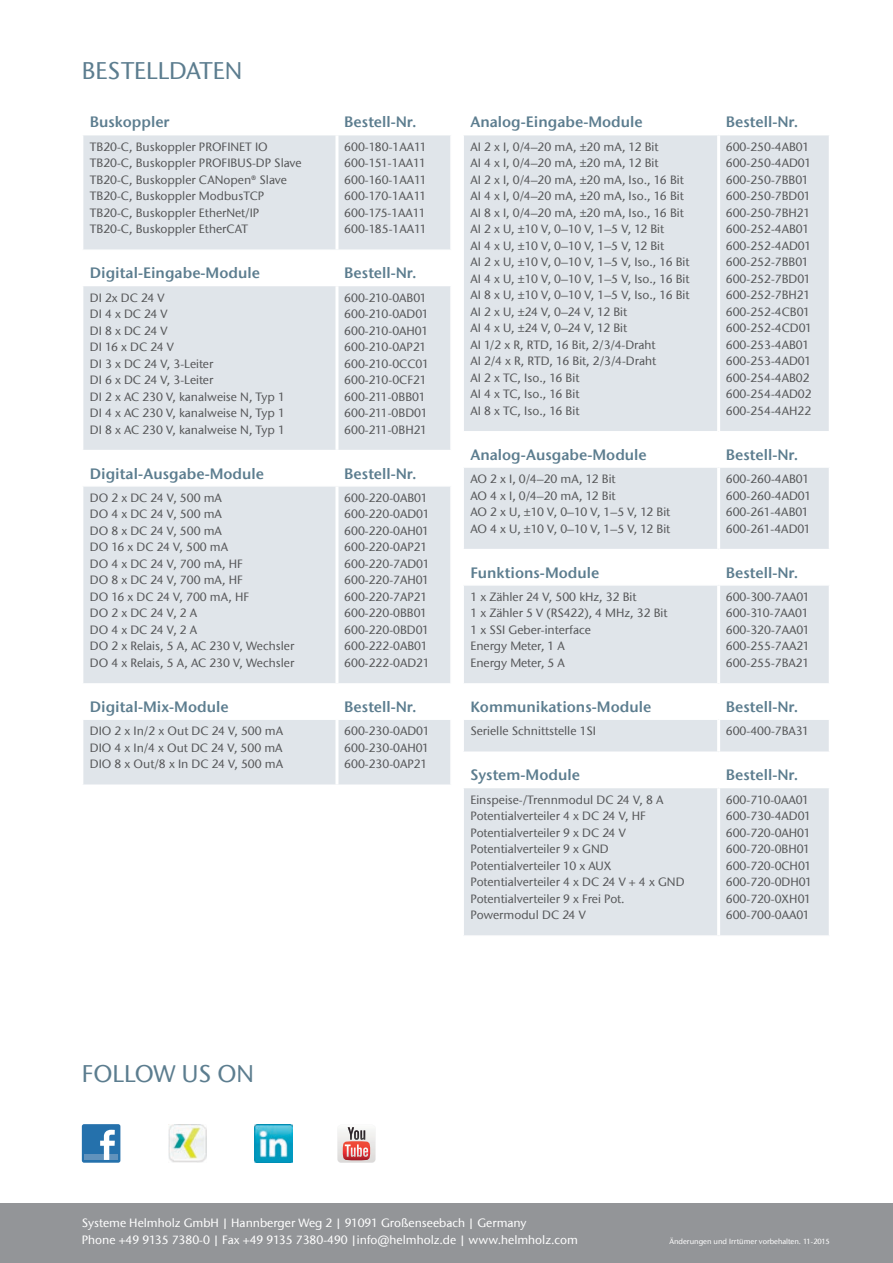
<style>
.page{position:relative;width:893px;height:1263px;background:#fff}
.page>*{position:absolute;margin:0;border:0;box-sizing:border-box;transform-origin:0 0}
.t1{font:500 24px "ITC Stone Sans Com";color:#5c7d8f}
.t2{font:15px "ITC Stone Sans Com Semi";color:#5c7d8f}
.t3{font:500 12px/16.5px "ITC Stone Sans Com";color:#57585a}
.t4{font:500 12px/16.5px "ITC Stone Sans Com";color:#fff}
.t5{font:500 7.5px "ITC Stone Sans Com";color:#fff}
</style>
<div class="page">
<div style="left:0;top:1203px;width:893px;height:60px;background:#939598"></div>
<div style="left:82px;top:1124px;width:38px;height:39px;background:#2571ac;border-radius:2px"></div>
<div style="left:85px;top:1154px;width:33px;height:6px;background:#6192bc"></div>
<svg style="left:100px;top:1130px;width:15px;height:30px"></svg>
<svg style="left:337px;top:1127px;width:39px;height:36px"></svg>
<img style="left:348px;top:1127px;width:17px;height:13px">
<img style="left:343px;top:1141px;width:27px;height:19px">
<img style="left:345px;top:1144px;width:23px;height:13px">
<img style="left:168px;top:1124px;width:39px;height:39px">
<img style="left:254px;top:1124px;width:39px;height:39px">
<svg style="left:83px;top:135px;width:367px;height:649px;fill:#e0e5ea"></svg>
<hr style="left:82px;top:249px;width:255px;height:2px;background:#fff">
<hr style="left:337px;top:249px;width:115px;height:2px;background:#fff">
<hr style="left:336px;top:251px;width:2px;height:34px;background:#fff">
<hr style="left:82px;top:285px;width:255px;height:1px;background:#fff">
<hr style="left:337px;top:285px;width:115px;height:1px;background:#fff">
<hr style="left:82px;top:450px;width:255px;height:1px;background:#fff">
<hr style="left:337px;top:450px;width:115px;height:1px;background:#fff">
<hr style="left:336px;top:451px;width:2px;height:34px;background:#fff">
<hr style="left:82px;top:485px;width:255px;height:2px;background:#fff">
<hr style="left:337px;top:485px;width:115px;height:2px;background:#fff">
<hr style="left:82px;top:683px;width:255px;height:2px;background:#fff">
<hr style="left:337px;top:683px;width:115px;height:2px;background:#fff">
<hr style="left:336px;top:685px;width:2px;height:33px;background:#fff">
<hr style="left:82px;top:718px;width:255px;height:2px;background:#fff">
<hr style="left:337px;top:718px;width:115px;height:2px;background:#fff">
<hr style="left:335px;top:286px;width:3px;height:164px;background:#fff">
<hr style="left:335px;top:135px;width:3px;height:114px;background:#fff">
<hr style="left:335px;top:487px;width:3px;height:196px;background:#fff">
<hr style="left:335px;top:720px;width:3px;height:64px;background:#fff">
<svg style="left:464px;top:135px;width:365px;height:800px;fill:#e0e5ea"></svg>
<hr style="left:462px;top:431px;width:257px;height:1px;background:#fff">
<hr style="left:719px;top:431px;width:111px;height:1px;background:#fff">
<hr style="left:718px;top:432px;width:1px;height:34px;background:#fff">
<hr style="left:462px;top:466px;width:257px;height:2px;background:#fff">
<hr style="left:719px;top:466px;width:111px;height:2px;background:#fff">
<hr style="left:462px;top:549px;width:257px;height:1px;background:#fff">
<hr style="left:719px;top:549px;width:111px;height:1px;background:#fff">
<hr style="left:718px;top:550px;width:1px;height:34px;background:#fff">
<hr style="left:462px;top:584px;width:257px;height:2px;background:#fff">
<hr style="left:719px;top:584px;width:111px;height:2px;background:#fff">
<hr style="left:462px;top:683px;width:257px;height:2px;background:#fff">
<hr style="left:719px;top:683px;width:111px;height:2px;background:#fff">
<hr style="left:718px;top:685px;width:1px;height:33px;background:#fff">
<hr style="left:462px;top:718px;width:257px;height:2px;background:#fff">
<hr style="left:719px;top:718px;width:111px;height:2px;background:#fff">
<hr style="left:462px;top:751px;width:257px;height:2px;background:#fff">
<hr style="left:719px;top:751px;width:111px;height:2px;background:#fff">
<hr style="left:718px;top:753px;width:1px;height:34px;background:#fff">
<hr style="left:462px;top:787px;width:257px;height:1px;background:#fff">
<hr style="left:719px;top:787px;width:111px;height:1px;background:#fff">
<hr style="left:717px;top:135px;width:3px;height:296px;background:#fff">
<hr style="left:717px;top:468px;width:3px;height:81px;background:#fff">
<hr style="left:717px;top:586px;width:3px;height:97px;background:#fff">
<hr style="left:717px;top:720px;width:3px;height:31px;background:#fff">
<hr style="left:717px;top:788px;width:3px;height:147px;background:#fff">
<h1 class="t1" style="left:82px;top:56px;width:162px">BESTELLDATEN</h1>
<p class="t2" style="left:90px;top:113px;width:81px">Buskoppler</p>
<p class="t2" style="left:344px;top:113px;width:74px">Bestell-Nr.</p>
<p class="t3" style="left:90px;top:138px;width:213px">TB20-C, Buskoppler PROFINET IO TB20-C, Buskoppler PROFIBUS-DP Slave TB20-C, Buskoppler CANopen® Slave TB20-C, Buskoppler ModbusTCP TB20-C, Buskoppler EtherNet/IP TB20-C, Buskoppler EtherCAT</p>
<p class="t3" style="left:344px;top:138px;width:84px;text-align:justify">600-180-1AA11<br>600-151-1AA11<br>600-160-1AA11<br>600-170-1AA11<br>600-175-1AA11<br>600-185-1AA11</p>
<p class="t2" style="left:90px;top:264px;width:172px">Digital-Eingabe-Module</p>
<p class="t2" style="left:344px;top:264px;width:74px">Bestell-Nr.</p>
<p class="t3" style="left:90px;top:289px;width:197px">DI 2x DC 24 V<br>DI 4 x DC 24 V<br>DI 8 x DC 24 V<br>DI 16 x DC 24 V<br>DI 3 x DC 24 V, 3-Leiter<br>DI 6 x DC 24 V, 3-Leiter<br>DI 2 x AC 230 V, kanalweise N, Typ 1<br>DI 4 x AC 230 V, kanalweise N, Typ 1<br>DI 8 x AC 230 V, kanalweise N, Typ 1</p>
<p class="t3" style="left:344px;top:289px;width:86px">600-210-0AB01<br>600-210-0AD01<br>600-210-0AH01<br>600-210-0AP21<br>600-210-0CC01<br>600-210-0CF21<br>600-211-0BB01<br>600-211-0BD01<br>600-211-0BH21</p>
<p class="t2" style="left:90px;top:464px;width:176px">Digital-Ausgabe-Module</p>
<p class="t2" style="left:344px;top:464px;width:74px">Bestell-Nr.</p>
<p class="t3" style="left:90px;top:489px;width:206px">DO 2 x DC 24 V, 500 mA<br>DO 4 x DC 24 V, 500 mA<br>DO 8 x DC 24 V, 500 mA<br>DO 16 x DC 24 V, 500 mA<br>DO 4 x DC 24 V, 700 mA, HF<br>DO 8 x DC 24 V, 700 mA, HF<br>DO 16 x DC 24 V, 700 mA, HF<br>DO 2 x DC 24 V, 2 A<br>DO 4 x DC 24 V, 2 A<br>DO 2 x Relais, 5 A, AC 230 V, Wechsler<br>DO 4 x Relais, 5 A, AC 230 V, Wechsler</p>
<p class="t3" style="left:344px;top:489px;width:87px">600-220-0AB01<br>600-220-0AD01<br>600-220-0AH01<br>600-220-0AP21<br>600-220-7AD01<br>600-220-7AH01<br>600-220-7AP21<br>600-220-0BB01<br>600-220-0BD01<br>600-222-0AB01<br>600-222-0AD21</p>
<p class="t2" style="left:90px;top:697px;width:140px">Digital-Mix-Module</p>
<p class="t2" style="left:344px;top:697px;width:74px">Bestell-Nr.</p>
<p class="t3" style="left:90px;top:723px;width:195px;text-align:justify">DIO 2 x In/2 x Out DC 24 V, 500 mA DIO 4 x In/4 x Out DC 24 V, 500 mA DIO 8 x Out/8 x In DC 24 V, 500 mA</p>
<p class="t3" style="left:344px;top:723px;width:87px;text-align:justify">600-230-0AD01<br>600-230-0AH01<br>600-230-0AP21</p>
<p class="t2" style="left:470px;top:113px;width:174px">Analog-Eingabe-Module</p>
<p class="t2" style="left:726px;top:113px;width:74px">Bestell-Nr.</p>
<p class="t3" style="left:470px;top:138px;width:221px">AI 2 x I, 0/4–20 mA, ±20 mA, 12 Bit<br>AI 4 x I, 0/4–20 mA, ±20 mA, 12 Bit<br>AI 2 x I, 0/4–20 mA, ±20 mA, Iso., 16 Bit<br>AI 4 x I, 0/4–20 mA, ±20 mA, Iso., 16 Bit<br>AI 8 x I, 0/4–20 mA, ±20 mA, Iso., 16 Bit<br>AI 2 x U, ±10 V, 0–10 V, 1–5 V, 12 Bit<br>AI 4 x U, ±10 V, 0–10 V, 1–5 V, 12 Bit<br>AI 2 x U, ±10 V, 0–10 V, 1–5 V, Iso., 16 Bit<br>AI 4 x U, ±10 V, 0–10 V, 1–5 V, Iso., 16 Bit<br>AI 8 x U, ±10 V, 0–10 V, 1–5 V, Iso., 16 Bit<br>AI 2 x U, ±24 V, 0–24 V, 12 Bit<br>AI 4 x U, ±24 V, 0–24 V, 12 Bit<br>AI 1/2 x R, RTD, 16 Bit, 2/3/4-Draht<br>AI 2/4 x R, RTD, 16 Bit, 2/3/4-Draht<br>AI 2 x TC, Iso., 16 Bit<br>AI 4 x TC, Iso., 16 Bit<br>AI 8 x TC, Iso., 16 Bit</p>
<p class="t3" style="left:726px;top:138px;width:88px">600-250-4AB01<br>600-250-4AD01<br>600-250-7BB01<br>600-250-7BD01<br>600-250-7BH21<br>600-252-4AB01<br>600-252-4AD01<br>600-252-7BB01<br>600-252-7BD01<br>600-252-7BH21<br>600-252-4CB01<br>600-252-4CD01<br>600-253-4AB01<br>600-253-4AD01<br>600-254-4AB02<br>600-254-4AD02<br>600-254-4AH22</p>
<p class="t2" style="left:470px;top:445px;width:178px">Analog-Ausgabe-Module</p>
<p class="t2" style="left:726px;top:445px;width:74px">Bestell-Nr.</p>
<p class="t3" style="left:470px;top:471px;width:201px">AO 2 x I, 0/4–20 mA, 12 Bit<br>AO 4 x I, 0/4–20 mA, 12 Bit<br>AO 2 x U, ±10 V, 0–10 V, 1–5 V, 12 Bit<br>AO 4 x U, ±10 V, 0–10 V, 1–5 V, 12 Bit</p>
<p class="t3" style="left:726px;top:471px;width:87px">600-260-4AB01<br>600-260-4AD01<br>600-261-4AB01<br>600-261-4AD01</p>
<p class="t2" style="left:470px;top:563px;width:130px">Funktions-Module</p>
<p class="t2" style="left:726px;top:563px;width:74px">Bestell-Nr.</p>
<p class="t3" style="left:470px;top:588px;width:199px">1 x Zähler 24 V, 500 kHz, 32 Bit<br>1 x Zähler 5 V (RS422), 4 MHz, 32 Bit<br>1 x SSI Geber-interface<br>Energy Meter, 1 A<br>Energy Meter, 5 A</p>
<p class="t3" style="left:726px;top:588px;width:85px;text-align:justify">600-300-7AA01<br>600-310-7AA01<br>600-320-7AA01<br>600-255-7AA21<br>600-255-7BA21</p>
<p class="t2" style="left:470px;top:697px;width:182px">Kommunikations-Module</p>
<p class="t2" style="left:726px;top:697px;width:74px">Bestell-Nr.</p>
<p class="t3" style="left:470px;top:723px;width:127px">Serielle Schnittstelle 1SI</p>
<p class="t3" style="left:726px;top:723px;width:85px">600-400-7BA31</p>
<p class="t2" style="left:470px;top:766px;width:111px">System-Module</p>
<p class="t2" style="left:726px;top:766px;width:74px">Bestell-Nr.</p>
<p class="t3" style="left:470px;top:791px;width:216px">Einspeise-/Trennmodul DC 24 V, 8 A<br>Potentialverteiler 4 x DC 24 V, HF<br>Potentialverteiler 9 x DC 24 V<br>Potentialverteiler 9 x GND<br>Potentialverteiler 10 x AUX<br>Potentialverteiler 4 x DC 24 V + 4 x GND<br>Potentialverteiler 9 x Frei Pot.<br>Powermodul DC 24 V</p>
<p class="t3" style="left:726px;top:791px;width:88px">600-710-0AA01<br>600-730-4AD01<br>600-720-0AH01<br>600-720-0BH01<br>600-720-0CH01<br>600-720-0DH01<br>600-720-0XH01<br>600-700-0AA01</p>
<h1 class="t1" style="left:82px;top:1059px;width:174px">FOLLOW US ON</h1>
<p class="t4" style="left:82px;top:1215px;width:498px">Systeme Helmholz GmbH | Hannberger Weg 2 | 91091 Großenseebach | Germany<br>Phone +49 9135 7380-0 | Fax +49 9135 7380-490 |info@helmholz.de | www.helmholz.com</p>
<p class="t5" style="left:669px;top:1237px;width:162px">Änderungen und Irrtümer vorbehalten. 11-2015</p>
</div>
